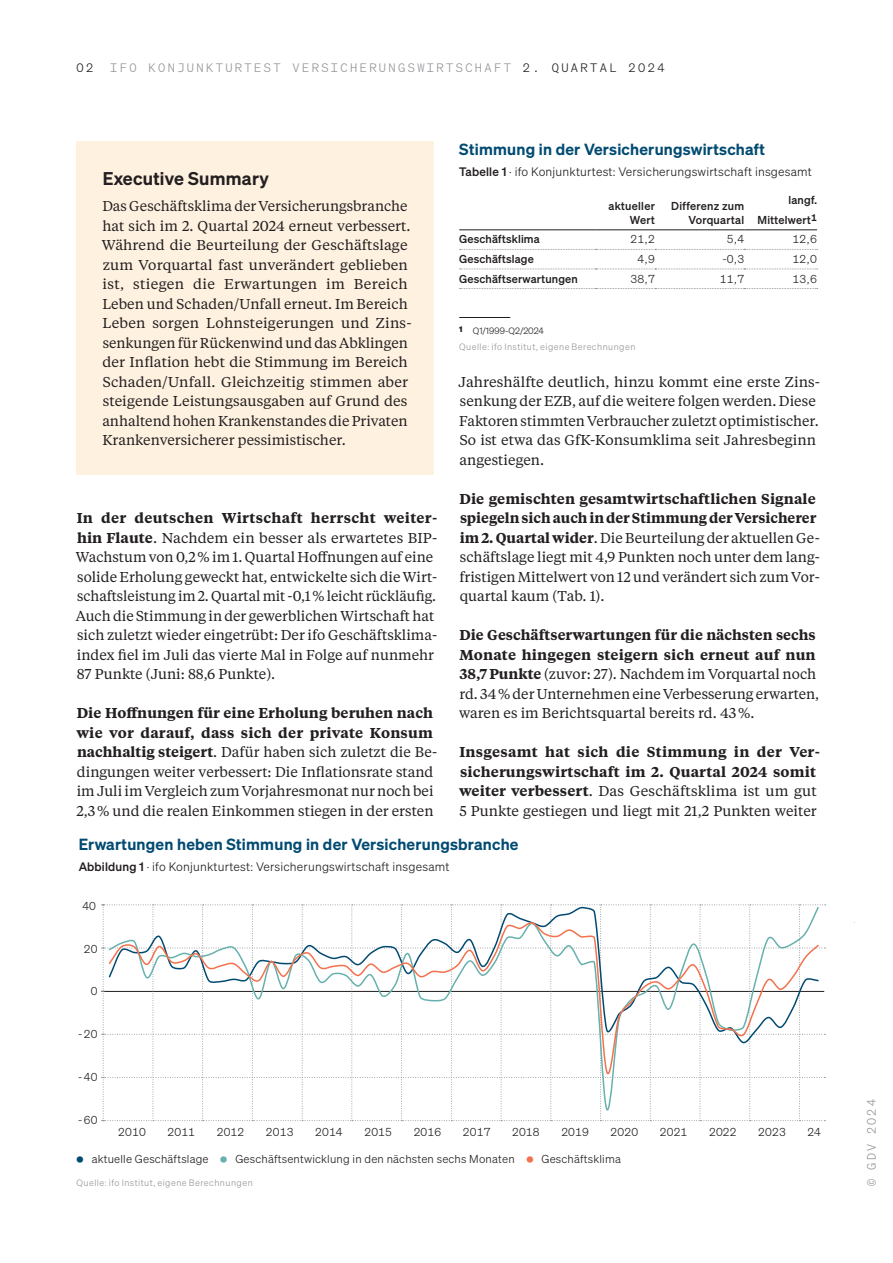
<style>
.page{position:relative;width:893px;height:1263px;background:#fff}
.page>*{position:absolute;margin:0;border:0;box-sizing:border-box;transform-origin:0 0}
._23-kasten-headline{font:600 18px "Sohne";letter-spacing:.015em;color:#231f20}
.CHART-Headline{font:600 15.75px "Sohne";letter-spacing:.015em;color:#004a72}
._23-fliesstext{font:14.25px/19.5px "Tiempos Text";color:#231f20}
._23-kasten-text{font:14.25px/19.5px "Tiempos Text";letter-spacing:.005em;color:#231f20}
._23-fliesstext-2{font:600 14.25px/19.5px "Tiempos Text";letter-spacing:.01em;color:#231f20}
.CHART-Subline{font:12px "Sohne Leicht";letter-spacing:.015em;color:#231f20}
.t1{font:12px "Sohne Mono Leicht";letter-spacing:.2em;color:#939598}
.t2{font:12px "Sohne Mono Leicht";color:#231f20}
.CHART-Legende{font:11.25px "Sohne Leicht";letter-spacing:.015em;color:#231f20}
.CHART_X-Achse{font:11.25px "Sohne Mono Leicht";letter-spacing:.015em;color:#231f20}
.TAB-Head-Daten-gemischt{font:11.25px/13.5px "Sohne Kraftig";letter-spacing:.025em;color:#231f20;text-align:right}
.TAB-1_Spalte-kräftig{font:11.25px "Sohne Kraftig";letter-spacing:.015em;color:#231f20}
.TAB-Daten-rb{font:11.25px "Sohne Leicht";letter-spacing:.015em;color:#231f20}
._22-CHART_Y-Achse{font:11.25px "Sohne Mono Leicht";letter-spacing:.015em;color:#231f20}
.CHART-Quelle{font:9px "Sohne Leicht";letter-spacing:.05em;color:#939598}
._22-Fußnotentext{font:9px "Sohne Leicht";color:#231f20}
.s1{color:#231f20}
.s2{font-weight:600}
.s3{font-family:"Sohne Kraftig"}
.s4{font-weight:400}
.s5{font-family:"Sohne Extrafett";font-size:15.15px;color:#004a72}
.s6{font-family:"Sohne Extrafett";font-size:15.15px;color:#66b1ad}
.s7{font-family:"Sohne Extrafett";font-size:15.15px;color:#f3714c}
</style>
<div class="page">
<svg style="left:460px;top:249px;width:358px;height:1px"></svg>
<svg style="left:460px;top:269px;width:358px;height:1px"></svg>
<svg style="left:460px;top:288px;width:358px;height:1px"></svg>
<hr style="left:459px;top:230px;width:137px;height:1px;background:#231f20">
<hr style="left:596px;top:230px;width:59px;height:1px;background:#231f20">
<hr style="left:655px;top:230px;width:89px;height:1px;background:#231f20">
<hr style="left:744px;top:230px;width:73px;height:1px;background:#231f20">
<hr style="left:459px;top:317px;width:51px;height:1px;background:#231f20">
<div style="left:77px;top:142px;width:357px;height:333px;background:#fef1e0"></div>
<svg style="left:101px;top:904px;width:725px;height:218px"></svg>
<p class="t2" style="left:77px;top:61px;width:18px">02</p>
<p class="t1" style="left:110px;top:61px;width:556px">IFO KONJUNKTURTEST VERSICHERUNGSWIRTSCHAFT <span class="s1">2. QUARTAL 2024</span></p>
<p class="_23-kasten-headline" style="left:103px;top:167px;width:168px">Executive Summary</p>
<p class="_23-kasten-text" style="left:102px;top:196px;width:311px">Das Geschäftsklima der Versicherungsbranche hat sich im 2. Quartal 2024 erneut verbessert.<br>Während die Beurteilung der Geschäftslage zum Vorquartal fast unverändert geblieben ist, stiegen die Erwartungen im Bereich Leben und Schaden/Unfall erneut. Im Bereich Leben sorgen Lohnsteigerungen und Zins&shy;senkungen für Rückenwind und das Abklingen der Inflation hebt die Stimmung im Bereich Schaden/Unfall. Gleichzeitig stimmen aber steigende Leistungsausgaben auf Grund des anhaltend hohen Krankenstandes die Privaten Krankenversicherer pessimistischer.</p>
<p class="_23-fliesstext" style="left:76px;top:508px;width:363px"><span class="s2">In der deutschen Wirtschaft herrscht weiter&shy;hin Flaute</span>. Nachdem ein besser als erwartetes BIP-Wachstum von 0,2% im 1. Quartal Hoffnungen auf eine solide Erholung geweckt hat, entwickelte sich die Wirt&shy;schaftsleistung im 2. Quartal mit -0,1% leicht rückläufig.<br>Auch die Stimmung in der gewerblichen Wirtschaft hat sich zuletzt wieder eingetrübt: Der ifo Geschäftsklima&shy;index fiel im Juli das vierte Mal in Folge auf nunmehr 87 Punkte (Juni: 88,6 Punkte).</p>
<p class="_23-fliesstext" style="left:76px;top:703px;width:362px"><span class="s2">Die Hoffnungen für eine Erholung beruhen nach wie vor darauf, dass sich der private Konsum nachhaltig steigert</span>. Dafür haben sich zuletzt die Be&shy;dingungen weiter verbessert: Die Inflationsrate stand im Juli im Vergleich zum Vorjahresmonat nur noch bei 2,3% und die realen Einkommen stiegen in der ersten</p>
<p class="CHART-Headline" style="left:459px;top:139px;width:307px">Stimmung in der Versicherungswirtschaft</p>
<p class="CHART-Subline" style="left:459px;top:165px;width:354px"><span class="s3">Tabelle 1</span> · ifo Konjunkturtest: Versicherungswirtschaft insgesamt</p>
<p class="TAB-Head-Daten-gemischt" style="left:609px;top:199px;width:48px">aktueller<br>Wert</p>
<p class="TAB-Head-Daten-gemischt" style="left:671px;top:199px;width:75px">Differenz zum<br>Vorquartal</p>
<p class="TAB-Head-Daten-gemischt" style="left:757px;top:190px;width:61px;line-height:19.5px">langf.<br>Mittelwert<sup>1</sup></p>
<p class="TAB-1_Spalte-kräftig" style="left:459px;top:232px;width:82px">Geschäftsklima</p>
<p class="TAB-Daten-rb" style="left:631px;top:233px;width:26px">21,2</p>
<p class="TAB-Daten-rb" style="left:727px;top:233px;width:19px">5,4</p>
<p class="TAB-Daten-rb" style="left:793px;top:233px;width:26px">12,6</p>
<p class="TAB-1_Spalte-kräftig" style="left:459px;top:252px;width:76px">Geschäftslage</p>
<p class="TAB-Daten-rb" style="left:638px;top:252px;width:19px">4,9</p>
<p class="TAB-Daten-rb" style="left:722px;top:252px;width:23px">-0,3</p>
<p class="TAB-Daten-rb" style="left:793px;top:252px;width:26px">12,0</p>
<p class="TAB-1_Spalte-kräftig" style="left:459px;top:272px;width:120px">Geschäftserwartungen</p>
<p class="TAB-Daten-rb" style="left:631px;top:272px;width:26px">38,7</p>
<p class="TAB-Daten-rb" style="left:720px;top:272px;width:26px">11,7</p>
<p class="TAB-Daten-rb" style="left:793px;top:272px;width:26px">13,6</p>
<p class="_22-Fußnotentext" style="left:459px;top:325px;width:86px"><sup>1</sup> Q1/1999-Q2/2024</p>
<p class="CHART-Quelle" style="left:459px;top:341px;width:178px">Quelle: ifo Institut, eigene Berechnungen</p>
<p class="_23-fliesstext" style="left:459px;top:371px;width:363px">Jahreshälfte deutlich, hinzu kommt eine erste Zins&shy;senkung der EZB, auf die weitere folgen werden. Diese Faktoren stimmten Verbraucher zuletzt optimistischer.<br>So ist etwa das GfK-Konsumklima seit Jahresbeginn angestiegen.</p>
<p class="_23-fliesstext" style="left:459px;top:488px;width:362px"><span class="s2">Die gemischten gesamtwirtschaftlichen Signale spiegeln sich auch in der Stimmung der Versicherer im 2. Quartal wider</span>. Die Beurteilung der aktuellen Ge&shy;schäftslage liegt mit 4,9 Punkten noch unter dem lang&shy;fristigen Mittelwert von 12 und verändert sich zum Vor&shy;quartal kaum (Tab. 1).</p>
<p class="_23-fliesstext" style="left:459px;top:625px;width:362px"><span class="s2">Die Geschäftserwartungen für die nächsten sechs Monate hingegen steigern sich erneut auf nun 38,7 Punkte</span> (zuvor: 27). Nachdem im Vorquartal noch rd. 34% der Unternehmen eine Verbesserung erwarten, waren es im Berichtsquartal bereits rd. 43%.</p>
<p class="_23-fliesstext-2" style="left:459px;top:742px;width:362px">Insgesamt hat sich die Stimmung in der Ver&shy;sicherungswirtschaft im 2. Quartal 2024 somit weiter verbessert<span class="s4">. Das Geschäftsklima ist um gut 5 Punkte gestiegen und liegt mit 21,2 Punkten weiter</span></p>
<p class="CHART-Headline" style="left:79px;top:834px;width:441px">Erwartungen heben Stimmung in der Versicherungsbranche</p>
<p class="CHART-Subline" style="left:79px;top:860px;width:372px"><span class="s3">Abbildung 1</span> · ifo Konjunkturtest: Versicherungswirtschaft insgesamt</p>
<p class="_22-CHART_Y-Achse" style="left:82px;top:899px;width:15px">40</p>
<p class="_22-CHART_Y-Achse" style="left:84px;top:942px;width:15px">20</p>
<p class="_22-CHART_Y-Achse" style="left:91px;top:985px;width:8px">0</p>
<p class="_22-CHART_Y-Achse" style="left:77px;top:1027px;width:22px">-20</p>
<p class="_22-CHART_Y-Achse" style="left:77px;top:1070px;width:22px">-40</p>
<p class="_22-CHART_Y-Achse" style="left:77px;top:1113px;width:22px">-60</p>
<p class="CHART_X-Achse" style="left:118px;top:1125px;width:29px">2010</p>
<p class="CHART_X-Achse" style="left:167px;top:1125px;width:29px">2011</p>
<p class="CHART_X-Achse" style="left:217px;top:1125px;width:29px">2012</p>
<p class="CHART_X-Achse" style="left:266px;top:1125px;width:29px">2013</p>
<p class="CHART_X-Achse" style="left:315px;top:1125px;width:29px">2014</p>
<p class="CHART_X-Achse" style="left:364px;top:1125px;width:29px">2015</p>
<p class="CHART_X-Achse" style="left:414px;top:1125px;width:29px">2016</p>
<p class="CHART_X-Achse" style="left:463px;top:1125px;width:29px">2017</p>
<p class="CHART_X-Achse" style="left:512px;top:1125px;width:29px">2018</p>
<p class="CHART_X-Achse" style="left:561px;top:1125px;width:29px">2019</p>
<p class="CHART_X-Achse" style="left:611px;top:1125px;width:29px">2020</p>
<p class="CHART_X-Achse" style="left:660px;top:1125px;width:29px">2021</p>
<p class="CHART_X-Achse" style="left:709px;top:1125px;width:29px">2022</p>
<p class="CHART_X-Achse" style="left:758px;top:1125px;width:29px">2023</p>
<p class="CHART-Legende" style="left:77px;top:1152px;width:546px"><span class="s5">•</span> aktuelle Geschäftslage <span class="s6">•</span> Geschäftsentwicklung in den nächsten sechs Monaten <span class="s7">•</span> Geschäftsklima</p>
<p class="CHART-Quelle" style="left:77px;top:1177px;width:178px">Quelle: ifo Institut, eigene Berechnungen</p>
<p class="CHART_X-Achse" style="left:807px;top:1125px;width:15px">24</p>
<p class="t1" style="left:864px;top:1186px;width:89px;rotate:-90deg">© GDV 2024</p>
</div>
